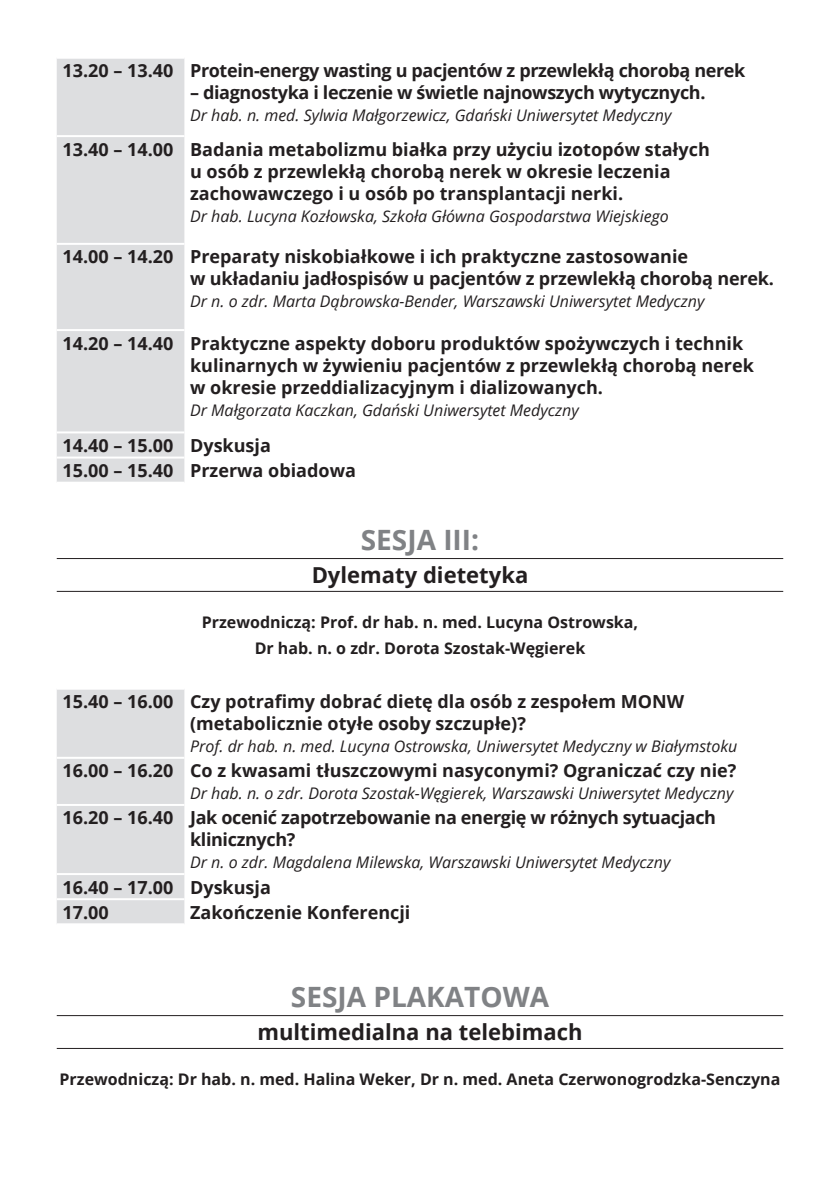
<style>
.page{position:relative;width:840px;height:1191px;background:#fff}
.page>*{position:absolute;margin:0;border:0;box-sizing:border-box;transform-origin:0 0}
.t1{font:700 28px "Open Sans";color:#808285}
.t2{font:700 22px "Open Sans";color:#231f20}
.t3{font:700 18px/22px "Open Sans";color:#231f20}
.t4{font:700 18px/22px "Open Sans";letter-spacing:-.02em;color:#231f20}
.t5{font:italic 16px "Open Sans";color:#231f20}
.t6{font:700 16px/26px "Open Sans";color:#231f20;text-align:center}
</style>
<div class="page">
<div style="left:57px;top:59px;width:127px;height:423px;background:#dddee0"></div>
<hr style="left:57px;top:135px;width:127px;height:2px;background:#fff">
<hr style="left:57px;top:243px;width:127px;height:2px;background:#fff">
<hr style="left:57px;top:329px;width:127px;height:2px;background:#fff">
<hr style="left:57px;top:431px;width:127px;height:2px;background:#fff">
<hr style="left:57px;top:456px;width:127px;height:2px;background:#fff">
<hr style="left:57px;top:558px;width:725px;height:1px;background:#231f20">
<hr style="left:57px;top:591px;width:725px;height:1px;background:#231f20">
<div style="left:57px;top:689px;width:127px;height:234px;background:#dddee0"></div>
<hr style="left:57px;top:757px;width:127px;height:2px;background:#fff">
<hr style="left:57px;top:804px;width:127px;height:2px;background:#fff">
<hr style="left:57px;top:873px;width:127px;height:2px;background:#fff">
<hr style="left:57px;top:898px;width:127px;height:2px;background:#fff">
<hr style="left:57px;top:1015px;width:725px;height:1px;background:#231f20">
<hr style="left:57px;top:1048px;width:725px;height:1px;background:#231f20">
<p class="t4" style="left:62px;top:59px;width:684px">13.20 – 13.40 Protein-energy wasting u pacjentów z przewlekłą chorobą nerek</p>
<p class="t4" style="left:190px;top:81px;width:516px">– diagnostyka i leczenie w świetle najnowszych wytycznych.</p>
<p class="t5" style="left:190px;top:104px;width:482px">Dr hab. n. med. Sylwia Małgorzewicz, Gdański Uniwersytet Medyczny</p>
<p class="t3" style="left:190px;top:138px;width:521px;text-indent:-128px">13.40 – 14.00 Badania metabolizmu białka przy użyciu izotopów stałych u osób z przewlekłą chorobą nerek w okresie leczenia zachowawczego i u osób po transplantacji nerki.</p>
<p class="t5" style="left:190px;top:204px;width:480px">Dr hab. Lucyna Kozłowska, Szkoła Główna Gospodarstwa Wiejskiego</p>
<p class="t3" style="left:190px;top:245px;width:585px;text-indent:-128px">14.00 – 14.20 Preparaty niskobiałkowe i ich praktyczne zastosowanie<br>w układaniu jadłospisów u pacjentów z przewlekłą chorobą nerek.</p>
<p class="t5" style="left:190px;top:290px;width:515px">Dr n. o zdr. Marta Dąbrowska-Bender, Warszawski Uniwersytet Medyczny</p>
<p class="t3" style="left:190px;top:331px;width:565px;text-indent:-128px">14.20 – 14.40 Praktyczne aspekty doboru produktów spożywczych i technik kulinarnych w żywieniu pacjentów z przewlekłą chorobą nerek w okresie przeddializacyjnym i dializowanych.</p>
<p class="t5" style="left:190px;top:398px;width:390px">Dr Małgorzata Kaczkan, Gdański Uniwersytet Medyczny</p>
<p class="t3" style="left:62px;top:432px;width:295px;line-height:25.2px">14.40 – 15.00 Dyskusja<br>15.00 – 15.40 Przerwa obiadowa</p>
<h1 class="t1" style="left:360px;top:520px;width:120px">SESJA III:</h1>
<p class="t2" style="left:311px;top:560px;width:218px">Dylematy dietetyka</p>
<p class="t6" style="left:202px;top:608px;width:437px">Przewodniczą: Prof. dr hab. n. med. Lucyna Ostrowska,<br>Dr hab. n. o zdr. Dorota Szostak-Węgierek</p>
<p class="t3" style="left:190px;top:690px;width:495px;text-indent:-128px">15.40 – 16.00 Czy potrafimy dobrać dietę dla osób z zespołem MONW (metabolicznie otyłe osoby szczupłe)?</p>
<p class="t5" style="left:190px;top:735px;width:548px">Prof. dr hab. n. med. Lucyna Ostrowska, Uniwersytet Medyczny w Białymstoku</p>
<p class="t3" style="left:62px;top:759px;width:675px">16.00 – 16.20 Co z kwasami tłuszczowymi nasyconymi? Ograniczać czy nie?</p>
<p class="t5" style="left:190px;top:782px;width:544px">Dr hab. n. o zdr. Dorota Szostak-Węgierek, Warszawski Uniwersytet Medyczny</p>
<p class="t4" style="left:190px;top:806px;width:527px;text-indent:-128px">16.20 – 16.40 Jak ocenić zapotrzebowanie na energię w różnych sytuacjach klinicznych?</p>
<p class="t5" style="left:190px;top:851px;width:481px">Dr n. o zdr. Magdalena Milewska, Warszawski Uniwersytet Medyczny</p>
<p class="t3" style="left:62px;top:874px;width:210px;line-height:25.2px">16.40 – 17.00 Dyskusja<br>17.00</p>
<p class="t3" style="left:190px;top:900px;width:222px">Zakończenie Konferencji</p>
<h1 class="t1" style="left:291px;top:977px;width:259px">SESJA PLAKATOWA</h1>
<p class="t2" style="left:257px;top:1017px;width:326px">multimedialna na telebimach</p>
<p class="t6" style="left:60px;top:1065px;width:722px">Przewodniczą: Dr hab. n. med. Halina Weker, Dr n. med. Aneta Czerwonogrodzka-Senczyna</p>
</div>
